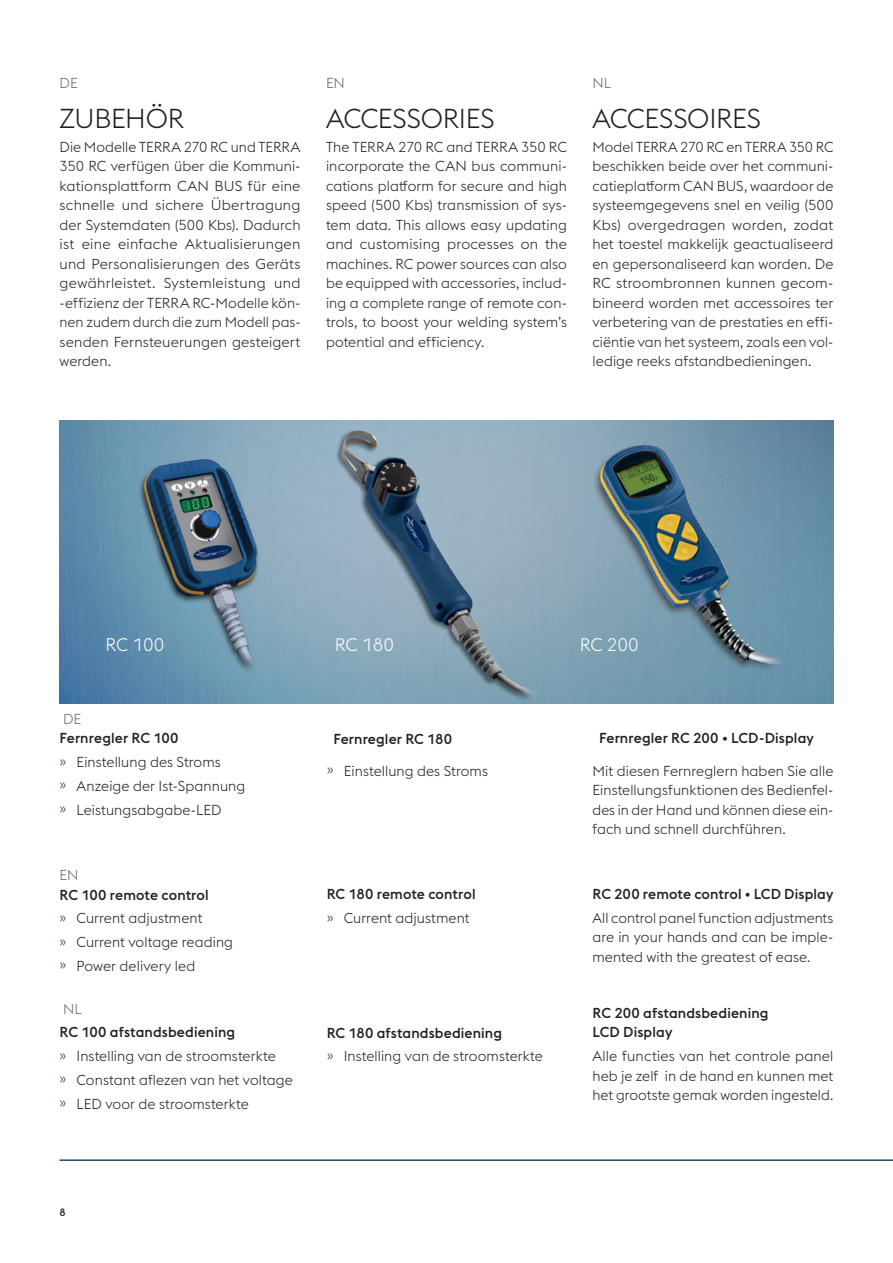
<style>
.page{position:relative;width:893px;height:1263px;background:#fff}
.page>*{position:absolute;margin:0;border:0;box-sizing:border-box;transform-origin:0 0}
.HL-2_single_column{font:300 27px "voestalpine";letter-spacing:-.01em;color:#231f20}
.t1{font:300 18px "voestalpine";color:#fff}
.Copy_9_5_13_NL{font:300 14.25px/19.5px "voestalpine";letter-spacing:.005em;color:#231f20;text-align:justify}
.Copy_9_5_13_EN{font:300 14.25px/19.5px "voestalpine";letter-spacing:.005em;color:#231f20;text-align:justify}
.Copy_9_5_13_DE{font:300 14.25px/19.5px "voestalpine";letter-spacing:.01em;color:#231f20;text-align:justify}
.Copy_9_5_13_DE-2{font:500 14.25px/19.5px "voestalpine";letter-spacing:.01em;color:#231f20}
.HL-2_single_column-2{font:500 14.25px "voestalpine";letter-spacing:.01em;color:#231f20}
.Language_single_colu{font:500 14.25px "voestalpine";letter-spacing:.01em;color:#231f20}
.Language_single_colu-2{font:300 14.25px "voestalpine";color:#6c6d70}
.t2{font:500 10.5px "voestalpine";color:#231f20}
.s1{color:#284264}
</style>
<div class="page">
<hr style="left:60px;top:1159px;width:833px;height:2px;background:#284264">
<img style="left:60px;top:421px;width:773px;height:283px">
<img style="left:318px;top:421px;width:247px;height:283px">
<img style="left:586px;top:431px;width:230px;height:250px">
<img style="left:135px;top:455px;width:132px;height:222px">
<p class="Language_single_colu-2" style="left:60px;top:75px;width:20px">DE</p>
<p class="HL-2_single_column" style="left:60px;top:103px;width:126px">ZUBEHÖR</p>
<p class="Copy_9_5_13_DE" style="left:60px;top:137px;width:242px">Die Modelle TERRA 270 RC und TERRA 350 RC verfügen über die Kommuni&shy;kationsplattform CAN BUS für eine schnelle und sichere Übertragung der Systemdaten (500 Kbs). Dadurch ist eine einfache Aktualisierungen und Personalisierungen des Geräts gewährleistet. Systemleistung und -effizienz der TERRA RC-Modelle kön&shy;nen zudem durch die zum Modell pas&shy;senden Fernsteuerungen gesteigert werden.</p>
<p class="Language_single_colu-2" style="left:326px;top:75px;width:20px">EN</p>
<p class="HL-2_single_column" style="left:326px;top:103px;width:170px">ACCESSORIES</p>
<p class="Copy_9_5_13_EN" style="left:326px;top:137px;width:242px">The TERRA 270 RC and TERRA 350 RC incorporate the CAN bus communi&shy;cations platform for secure and high speed (500 Kbs) transmission of sys&shy;tem data. This allows easy updating and customising processes on the machines. RC power sources can also be equipped with accessories, includ&shy;ing a complete range of remote con&shy;trols, to boost your welding system’s potential and efficiency.</p>
<p class="Language_single_colu-2" style="left:592px;top:75px;width:20px">NL</p>
<p class="HL-2_single_column" style="left:592px;top:103px;width:170px">ACCESSOIRES</p>
<p class="Copy_9_5_13_NL" style="left:592px;top:137px;width:242px">Model TERRA 270 RC en TERRA 350 RC beschikken beide over het communi&shy;catieplatform CAN BUS, waardoor de systeemgegevens snel en veilig (500<br>Kbs) overgedragen worden, zodat het toestel makkelijk geactualiseerd en gepersonaliseerd kan worden. De RC stroombronnen kunnen gecom&shy;bineerd worden met accessoires ter verbetering van de prestaties en effi&shy;ciëntie van het systeem, zoals een vol&shy;ledige reeks afstandbedieningen.</p>
<p class="t1" style="left:105px;top:635px;width:61px">RC 100</p>
<p class="t1" style="left:335px;top:635px;width:61px">RC 180</p>
<p class="t1" style="left:580px;top:635px;width:61px">RC 200</p>
<p class="Language_single_colu-2" style="left:63px;top:711px;width:20px">DE</p>
<p class="Copy_9_5_13_DE-2" style="left:60px;top:728px;width:121px">Fernregler RC 100</p>
<p class="Copy_9_5_13_NL" style="left:60px;top:752px;width:163px"><span class="s1">»</span> Einstellung des Stroms</p>
<p class="Copy_9_5_13_NL" style="left:60px;top:776px;width:187px"><span class="s1">»</span> Anzeige der Ist-Spannung</p>
<p class="Copy_9_5_13_NL" style="left:60px;top:800px;width:163px"><span class="s1">»</span> Leistungsabgabe-LED</p>
<p class="Language_single_colu-2" style="left:60px;top:867px;width:20px">EN</p>
<p class="Copy_9_5_13_DE-2" style="left:60px;top:885px;width:151px">RC 100 remote control</p>
<p class="Copy_9_5_13_NL" style="left:60px;top:909px;width:144px"><span class="s1">»</span> Current adjustment</p>
<p class="Copy_9_5_13_NL" style="left:60px;top:932px;width:175px"><span class="s1">»</span> Current voltage reading</p>
<p class="Copy_9_5_13_NL" style="left:60px;top:956px;width:137px"><span class="s1">»</span> Power delivery led</p>
<p class="Language_single_colu-2" style="left:63px;top:1000px;width:20px">NL</p>
<p class="Language_single_colu" style="left:60px;top:1024px;width:177px">RC 100 afstandsbediening</p>
<p class="Copy_9_5_13_NL" style="left:60px;top:1046px;width:218px"><span class="s1">»</span> Instelling van de stroomsterkte</p>
<p class="Copy_9_5_13_NL" style="left:60px;top:1070px;width:235px"><span class="s1">»</span> Constant aflezen van het voltage</p>
<p class="Copy_9_5_13_NL" style="left:60px;top:1094px;width:191px"><span class="s1">»</span> LED voor de stroomsterkte</p>
<p class="HL-2_single_column-2" style="left:333px;top:730px;width:120px">Fernregler RC 180</p>
<p class="Copy_9_5_13_NL" style="left:327px;top:761px;width:163px"><span class="s1">»</span> Einstellung des Stroms</p>
<p class="Copy_9_5_13_DE-2" style="left:327px;top:884px;width:150px">RC 180 remote control</p>
<p class="Copy_9_5_13_NL" style="left:327px;top:908px;width:144px"><span class="s1">»</span> Current adjustment</p>
<p class="Copy_9_5_13_DE-2" style="left:327px;top:1023px;width:177px">RC 180 afstandsbediening</p>
<p class="Copy_9_5_13_NL" style="left:327px;top:1046px;width:218px"><span class="s1">»</span> Instelling van de stroomsterkte</p>
<p class="t2" style="left:60px;top:1206px;width:8px">8</p>
<p class="HL-2_single_column-2" style="left:599px;top:730px;width:216px">Fernregler RC 200 • LCD-Display</p>
<p class="Copy_9_5_13_EN" style="left:592px;top:761px;width:242px">Mit diesen Fernreglern haben Sie alle Einstellungsfunktionen des Bedienfel&shy;des in der Hand und können diese ein&shy;fach und schnell durchführen.</p>
<p class="Copy_9_5_13_DE-2" style="left:592px;top:884px;width:242px">RC 200 remote control • LCD Display</p>
<p class="Copy_9_5_13_EN" style="left:592px;top:908px;width:242px">All control panel function adjustments are in your hands and can be imple&shy;mented with the greatest of ease.</p>
<p class="Copy_9_5_13_DE-2" style="left:592px;top:1003px;width:178px">RC 200 afstandsbediening<br>LCD Display</p>
<p class="Copy_9_5_13_NL" style="left:592px;top:1046px;width:242px">Alle functies van het controle panel heb je zelf in de hand en kunnen met het grootste gemak worden ingesteld.</p>
</div>
